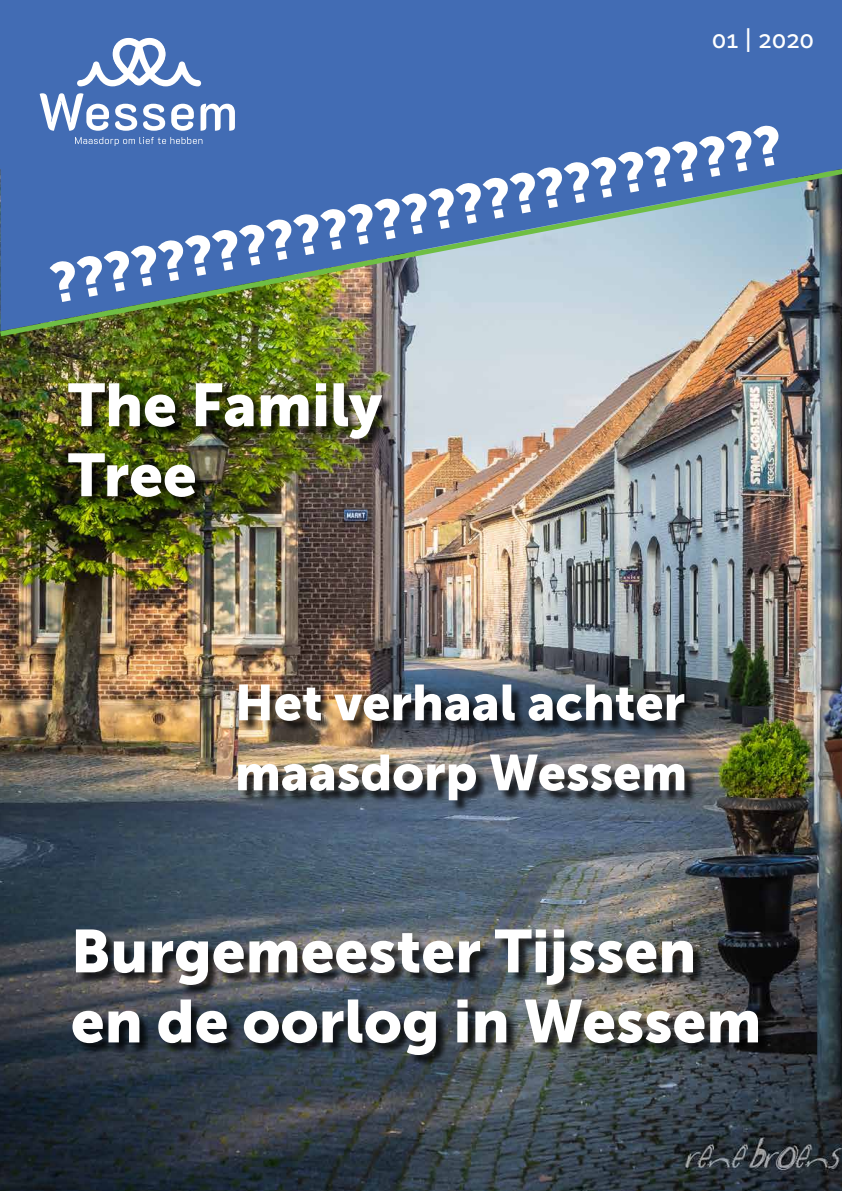
<style>
.page{position:relative;width:842px;height:1191px;background:#fff}
.page>*{position:absolute;margin:0;border:0;box-sizing:border-box;transform-origin:0 0}
.t1{font:60px/70px "Museo Sans 900";color:#fff}
.t2{font:55px "Museo Sans 900";color:#fff}
.t3{font:50px/70px "Museo Sans 900";color:#fff}
.t4{font:25px "Museo Sans 500";color:#fff}
</style>
<div class="page">
<img style="left:0;top:340px;width:842px;height:851px">
<img style="left:0;top:331px;width:842px;height:9px">
<div style="left:0;top:0;width:842px;height:168px;background:#426cb4"></div>
<img style="left:0;top:168px;width:842px;height:163px">
<svg style="left:77px;top:38px;width:124px;height:48px"></svg>
<svg style="left:40px;top:93px;width:69px;height:38px"></svg>
<svg style="left:115px;top:104px;width:22px;height:27px"></svg>
<svg style="left:143px;top:104px;width:22px;height:27px"></svg>
<svg style="left:171px;top:104px;width:23px;height:27px"></svg>
<svg style="left:201px;top:104px;width:34px;height:27px"></svg>
<svg style="left:75px;top:137px;width:127px;height:9px"></svg>
<div style="left:74px;top:931px;width:697px;height:136px;background:#000;opacity:.75"></div>
<div style="left:70px;top:385px;width:324px;height:124px;background:#000;opacity:.75"></div>
<div style="left:240px;top:686px;width:457px;height:126px;background:#000;opacity:.75"></div>
<p class="t4" style="left:712px;top:26px;width:104px">01 | 2020</p>
<p class="t2" style="left:46px;top:254px;width:745px;rotate:-11deg">???????????????????????????</p>
<p class="t1" style="left:68px;top:370px;width:316px">The Family<br>Tree</p>
<p class="t3" style="left:235px;top:667px;width:454px">Het verhaal achter maasdorp Wessem</p>
<p class="t1" style="left:71px;top:916px;width:692px">Burgemeester Tijssen en de oorlog in Wessem</p>
</div>
